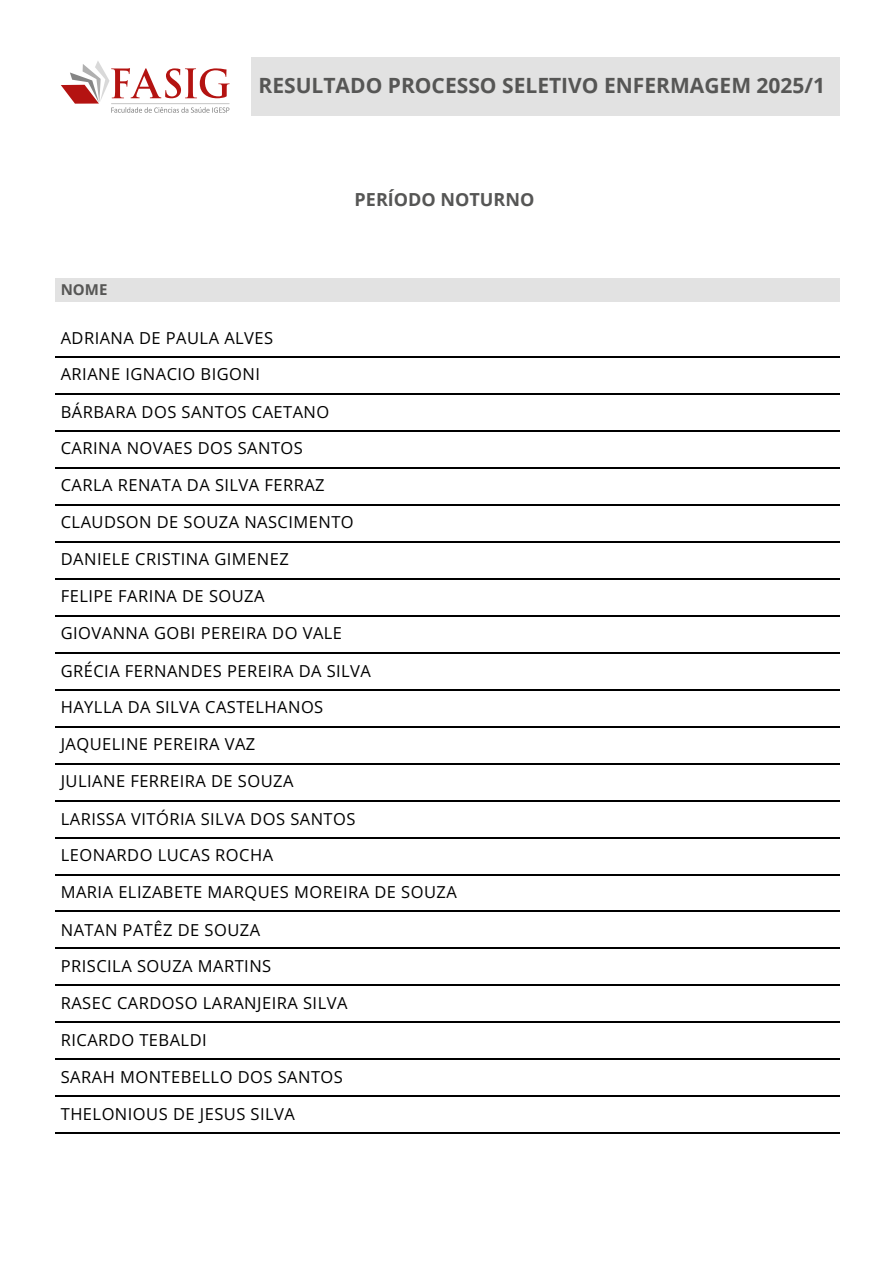
<style>
.page{position:relative;width:894px;height:1264px;background:#fff}
.page>*{position:absolute;margin:0;border:0;box-sizing:border-box;transform-origin:0 0}
.t1{font:700 21px "Open Sans";color:#565655}
.t2{font:700 18px "Open Sans";color:#565655}
.t3{font:16.5px/36.2px "Open Sans";letter-spacing:.025em;color:#000}
.t4{font:700 15px "Open Sans";color:#565655}
</style>
<div class="page">
<div style="left:55px;top:278px;width:784px;height:23px;background:#e2e2e2"></div>
<hr style="left:55px;top:356px;width:784px;height:2px;background:#000">
<hr style="left:55px;top:393px;width:784px;height:2px;background:#000">
<hr style="left:55px;top:541px;width:784px;height:1px;background:#000">
<hr style="left:55px;top:578px;width:784px;height:1px;background:#000">
<hr style="left:55px;top:430px;width:784px;height:2px;background:#000">
<hr style="left:55px;top:467px;width:784px;height:2px;background:#000">
<hr style="left:55px;top:504px;width:784px;height:2px;background:#000">
<hr style="left:55px;top:615px;width:784px;height:1px;background:#000">
<hr style="left:55px;top:652px;width:784px;height:1px;background:#000">
<hr style="left:55px;top:799px;width:784px;height:2px;background:#000">
<hr style="left:55px;top:836px;width:784px;height:2px;background:#000">
<hr style="left:55px;top:689px;width:784px;height:1px;background:#000">
<hr style="left:55px;top:726px;width:784px;height:1px;background:#000">
<hr style="left:55px;top:763px;width:784px;height:1px;background:#000">
<hr style="left:55px;top:873px;width:784px;height:2px;background:#000">
<hr style="left:55px;top:1021px;width:784px;height:2px;background:#000">
<hr style="left:55px;top:1058px;width:784px;height:2px;background:#000">
<hr style="left:55px;top:1095px;width:784px;height:1px;background:#000">
<hr style="left:55px;top:1132px;width:784px;height:1px;background:#000">
<hr style="left:55px;top:910px;width:784px;height:2px;background:#000">
<hr style="left:55px;top:947px;width:784px;height:2px;background:#000">
<hr style="left:55px;top:984px;width:784px;height:2px;background:#000">
<div style="left:251px;top:57px;width:588px;height:58px;background:#e2e2e2"></div>
<svg style="left:61px;top:61px;width:168px;height:52px"></svg>
<p class="t1" style="left:258px;top:71px;width:568px">RESULTADO PROCESSO SELETIVO ENFERMAGEM 2025/1</p>
<p class="t4" style="left:61px;top:278px;width:48px">NOME</p>
<p class="t2" style="left:354px;top:187px;width:181px">PERÍODO NOTURNO</p>
<p class="t3" style="left:61px;top:319px;width:214px">ADRIANA DE PAULA ALVES</p>
<p class="t3" style="left:61px;top:356px;width:201px">ARIANE IGNACIO BIGONI</p>
<p class="t3" style="left:61px;top:393px;width:270px">BÁRBARA DOS SANTOS CAETANO<br>CARINA NOVAES DOS SANTOS</p>
<p class="t3" style="left:61px;top:467px;width:265px">CARLA RENATA DA SILVA FERRAZ</p>
<p class="t3" style="left:61px;top:504px;width:294px">CLAUDSON DE SOUZA NASCIMENTO</p>
<p class="t3" style="left:61px;top:541px;width:229px">DANIELE CRISTINA GIMENEZ</p>
<p class="t3" style="left:61px;top:577px;width:205px">FELIPE FARINA DE SOUZA</p>
<p class="t3" style="left:61px;top:614px;width:283px">GIOVANNA GOBI PEREIRA DO VALE</p>
<p class="t3" style="left:61px;top:652px;width:311px">GRÉCIA FERNANDES PEREIRA DA SILVA<br>HAYLLA DA SILVA CASTELHANOS</p>
<p class="t3" style="left:61px;top:725px;width:196px">JAQUELINE PEREIRA VAZ</p>
<p class="t3" style="left:61px;top:762px;width:234px">JULIANE FERREIRA DE SOUZA</p>
<p class="t3" style="left:61px;top:800px;width:296px">LARISSA VITÓRIA SILVA DOS SANTOS<br>LEONARDO LUCAS ROCHA</p>
<p class="t3" style="left:61px;top:873px;width:397px">MARIA ELIZABETE MARQUES MOREIRA DE SOUZA</p>
<p class="t3" style="left:61px;top:911px;width:212px">NATAN PATÊZ DE SOUZA<br>PRISCILA SOUZA MARTINS</p>
<p class="t3" style="left:61px;top:984px;width:288px">RASEC CARDOSO LARANJEIRA SILVA</p>
<p class="t3" style="left:61px;top:1021px;width:147px">RICARDO TEBALDI</p>
<p class="t3" style="left:61px;top:1058px;width:283px">SARAH MONTEBELLO DOS SANTOS</p>
<p class="t3" style="left:61px;top:1095px;width:236px">THELONIOUS DE JESUS SILVA</p>
</div>
